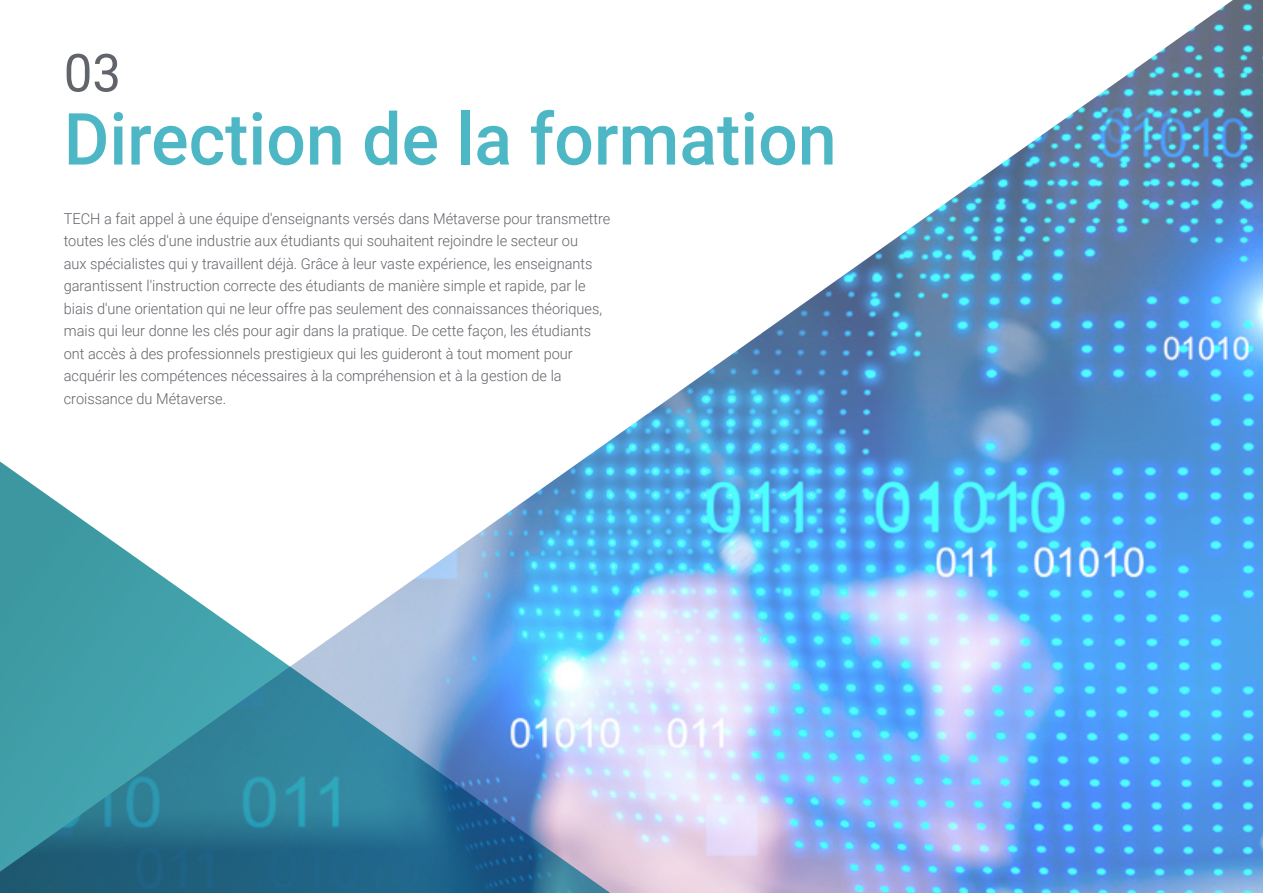
<style>
.page{position:relative;width:1263px;height:893px;background:#fff}
.page>*{position:absolute;margin:0;border:0;box-sizing:border-box;transform-origin:0 0}
.t1{font:500 72px "Roboto";color:#4db7c5}
.t2{font:52.5px "Roboto";color:#61646a}
.t3{font:300 15px/22.5px "Roboto";color:#61646a}
</style>
<div class="page">
<img style="left:602px;top:0;width:661px;height:893px">
<svg style="left:0;top:446px;width:640px;height:447px"></svg>
<h2 class="t2" style="left:64px;top:36px;width:59px">03</h2>
<h1 class="t1" style="left:64px;top:89px;width:774px">Direction de la formation</h1>
<p class="t3" style="left:64px;top:207px;width:548px">TECH a fait appel à une équipe d'enseignants versés dans Métaverse pour transmettre toutes les clés d'une industrie aux étudiants qui souhaitent rejoindre le secteur ou<br>aux spécialistes qui y travaillent déjà. Grâce à leur vaste expérience, les enseignants garantissent l'instruction correcte des étudiants de manière simple et rapide, par le biais d'une orientation qui ne leur offre pas seulement des connaissances théoriques, mais qui leur donne les clés pour agir dans la pratique. De cette façon, les étudiants ont accès à des professionnels prestigieux qui les guideront à tout moment pour acquérir les compétences nécessaires à la compréhension et à la gestion de la croissance du Métaverse.</p>
</div>
